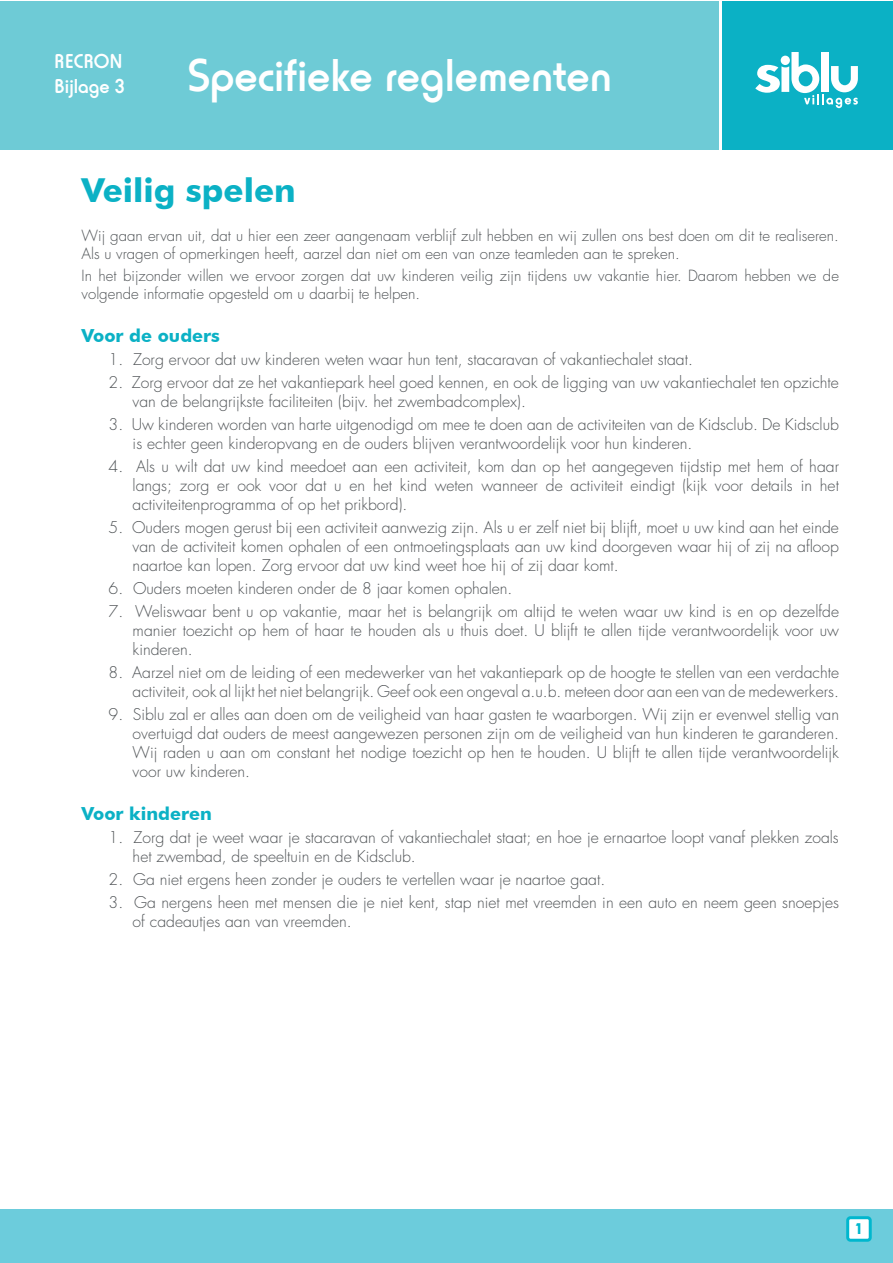
<style>
.page{position:relative;width:893px;height:1263px;background:#fff}
.page>*{position:absolute;margin:0;border:0;box-sizing:border-box;transform-origin:0 0}
.t1{font:500 48px "Horatio LT";color:#fff}
.t2{font:700 33px "Futura BT";color:#0bb1c5}
.t3{font:500 21px "Horatio LT";color:#fff}
.t4{font:700 18px "Futura BT";color:#0bb1c5}
.t5{font:300 15.75px/18.9px "Futura Std";color:#4f5356}
.t6{font:300 15px/18px "Futura Std";color:#4f5356}
.t7{font:700 15px "Futura";color:#00b7ce;scale:.9 1}
</style>
<div class="page">
<div style="left:0;top:1px;width:718px;height:149px;background:#6ecbd6"></div>
<div style="left:0;top:1209px;width:893px;height:54px;background:#6cccdc"></div>
<div style="left:722px;top:1px;width:170px;height:149px;background:#0bb1c5"></div>
<svg style="left:755px;top:52px;width:103px;height:56px"></svg>
<div style="left:848px;top:1218px;width:22px;height:22px;background:#fff;border-radius:3px"></div>
<div style="left:846px;top:1216px;width:26px;height:26px;border:3px solid #00b7ce;border-radius:3px"></div>
<p class="t3" style="left:54px;top:49px;width:70px">RECRON</p>
<p class="t3" style="left:54px;top:75px;width:72px">Bijlage 3</p>
<p class="t1" style="left:188px;top:48px;width:425px">Specifieke reglementen</p>
<p class="t2" style="left:82px;top:170px;width:216px">Veilig spelen</p>
<p class="t6" style="left:82px;top:227px;width:759px">Wij gaan ervan uit, dat u hier een zeer aangenaam verblijf zult hebben en wij zullen ons best doen om dit te realiseren.<br>Als u vragen of opmerkingen heeft, aarzel dan niet om een van onze teamleden aan te spreken.</p>
<p class="t6" style="left:82px;top:267px;width:759px">In het bijzonder willen we ervoor zorgen dat uw kinderen veilig zijn tijdens uw vakantie hier. Daarom hebben we de volgende informatie opgesteld om u daarbij te helpen.</p>
<p class="t4" style="left:82px;top:325px;width:140px">Voor de ouders</p>
<p class="t5" style="left:109px;top:350px;width:586px">1. Zorg ervoor dat uw kinderen weten waar hun tent, stacaravan of vakantiechalet staat.</p>
<p class="t5" style="left:133px;top:373px;width:708px;text-indent:-24px">2. Zorg ervoor dat ze het vakantiepark heel goed kennen, en ook de ligging van uw vakantiechalet ten opzichte van de belangrijkste faciliteiten (bijv. het zwembadcomplex).</p>
<p class="t5" style="left:133px;top:416px;width:708px;text-indent:-24px">3. Uw kinderen worden van harte uitgenodigd om mee te doen aan de activiteiten van de Kidsclub. De Kidsclub is echter geen kinderopvang en de ouders blijven verantwoordelijk voor hun kinderen.</p>
<p class="t5" style="left:133px;top:458px;width:708px;text-align:justify;text-indent:-24px">4. Als u wilt dat uw kind meedoet aan een activiteit, kom dan op het aangegeven tijdstip met hem of haar langs; zorg er ook voor dat u en het kind weten wanneer de activiteit eindigt (kijk voor details in het activiteitenprogramma of op het prikbord).</p>
<p class="t5" style="left:133px;top:519px;width:708px;text-align:justify;text-indent:-24px">5. Ouders mogen gerust bij een activiteit aanwezig zijn. Als u er zelf niet bij blijft, moet u uw kind aan het einde van de activiteit komen ophalen of een ontmoetingsplaats aan uw kind doorgeven waar hij of zij na afloop naartoe kan lopen. Zorg ervoor dat uw kind weet hoe hij of zij daar komt.</p>
<p class="t5" style="left:109px;top:579px;width:405px">6. Ouders moeten kinderen onder de 8 jaar komen ophalen.</p>
<p class="t5" style="left:133px;top:603px;width:708px;text-align:justify;text-indent:-24px">7. Weliswaar bent u op vakantie, maar het is belangrijk om altijd te weten waar uw kind is en op dezelfde manier toezicht op hem of haar te houden als u thuis doet. U blijft te allen tijde verantwoordelijk voor uw kinderen.</p>
<p class="t5" style="left:109px;top:664px;width:732px;text-align:right">8. Aarzel niet om de leiding of een medewerker van het vakantiepark op de hoogte te stellen van een verdachte activiteit, ook al lijkt het niet belangrijk. Geef ook een ongeval a.u.b. meteen door aan een van de medewerkers.</p>
<p class="t5" style="left:133px;top:706px;width:708px;text-align:justify;text-indent:-24px">9. Siblu zal er alles aan doen om de veiligheid van haar gasten te waarborgen. Wij zijn er evenwel stellig van overtuigd dat ouders de meest aangewezen personen zijn om de veiligheid van hun kinderen te garanderen.<br>Wij raden u aan om constant het nodige toezicht op hen te houden. U blijft te allen tijde verantwoordelijk voor uw kinderen.</p>
<p class="t4" style="left:82px;top:803px;width:132px">Voor kinderen</p>
<p class="t5" style="left:133px;top:828px;width:708px;text-indent:-24px">1. Zorg dat je weet waar je stacaravan of vakantiechalet staat; en hoe je ernaartoe loopt vanaf plekken zoals het zwembad, de speeltuin en de Kidsclub.</p>
<p class="t5" style="left:109px;top:870px;width:498px">2. Ga niet ergens heen zonder je ouders te vertellen waar je naartoe gaat.</p>
<p class="t5" style="left:133px;top:894px;width:708px;text-indent:-24px">3. Ga nergens heen met mensen die je niet kent, stap niet met vreemden in een auto en neem geen snoepjes of cadeautjes aan van vreemden.</p>
<p class="t7" style="left:855px;top:1218px;width:11px">1</p>
</div>
